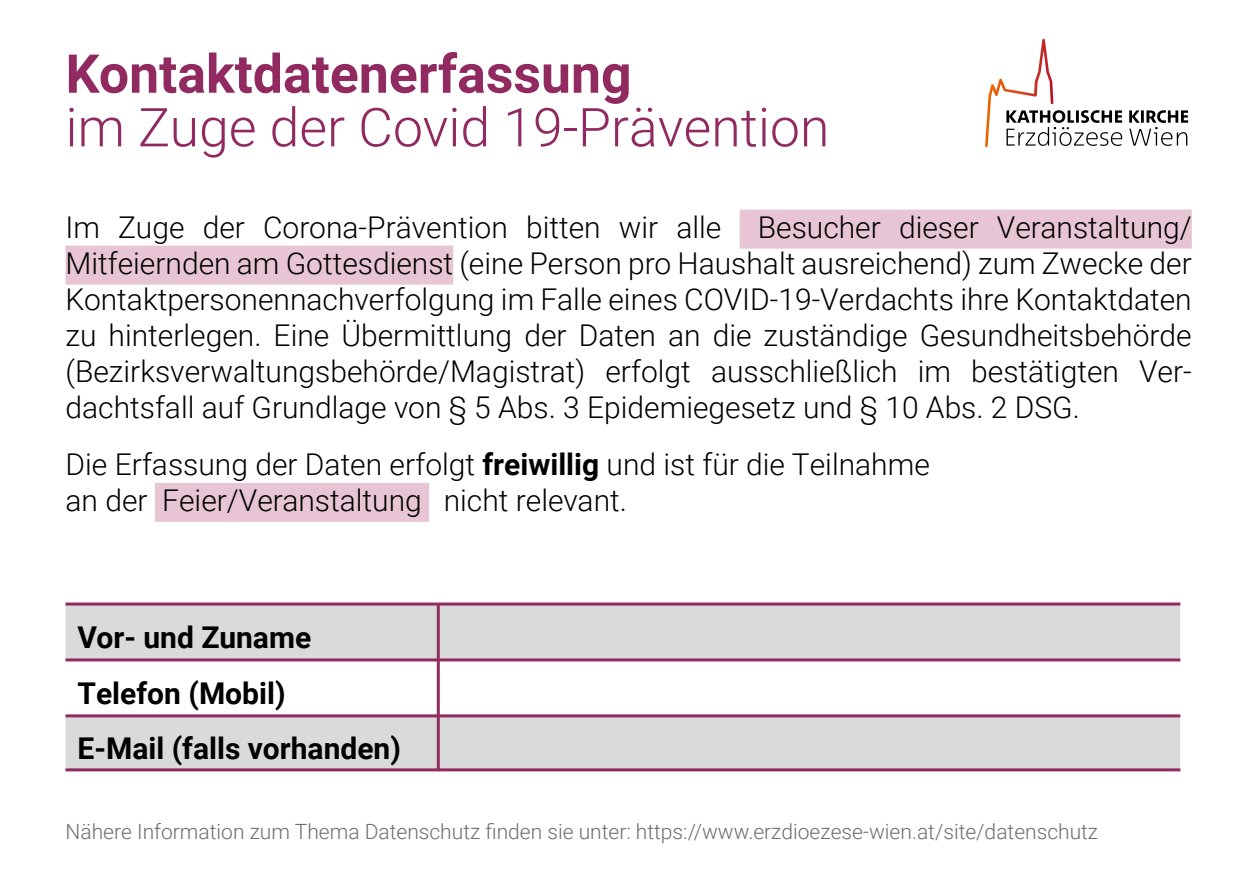
<style>
.page{position:relative;width:1259px;height:893px;background:#fff}
.page>*{position:absolute;margin:0;border:0;box-sizing:border-box;transform-origin:0 0}
.t1{font:300 53.7px "Roboto";color:#912a60}
.t2{font:700 53.7px "Roboto";color:#912a60}
.t3{font:300 30px/36px "Roboto";color:#000;text-align:justify}
.t4{font:700 30px/55.5px "Roboto";color:#000}
.t5{font:300 21px "Roboto";color:#6e6e6e}
.s1{font-weight:700}
</style>
<div class="page">
<svg style="left:985px;top:39px;width:203px;height:108px"></svg>
<div style="left:739px;top:210px;width:452px;height:39px;background:#e7c5d5"></div>
<div style="left:65px;top:246px;width:388px;height:39px;background:#e7c5d5"></div>
<div style="left:155px;top:483px;width:274px;height:39px;background:#e7c5d5"></div>
<svg style="left:65px;top:605px;width:1115px;height:163px;fill:#d9dada"></svg>
<hr style="left:437px;top:605px;width:3px;height:55px;background:#912a60">
<hr style="left:437px;top:660px;width:3px;height:56px;background:#912a60">
<hr style="left:437px;top:716px;width:3px;height:55px;background:#912a60">
<hr style="left:65px;top:658px;width:1115px;height:3px;background:#912a60">
<hr style="left:65px;top:602px;width:1115px;height:3px;background:#912a60">
<hr style="left:65px;top:768px;width:1115px;height:3px;background:#912a60">
<hr style="left:65px;top:714px;width:1115px;height:3px;background:#912a60">
<h1 class="t2" style="left:65px;top:36px;width:567px">Kontaktdatenerfassung</h1>
<h1 class="t1" style="left:65px;top:90px;width:765px">im Zuge der Covid 19-Prävention</h1>
<p class="t3" style="left:65px;top:208px;width:1127px">Im Zuge der Corona-Prävention bitten wir alle Besucher dieser Veranstaltung/ Mitfeiernden am Gottesdienst (eine Person pro Haushalt ausreichend) zum Zwecke der Kontaktpersonennachverfolgung im Falle eines COVID-19-Verdachts ihre Kontaktdaten zu hinterlegen. Eine Übermittlung der Daten an die zuständige Gesundheitsbehörde (Bezirksverwaltungsbehörde/Magistrat) erfolgt ausschließlich im bestätigten Ver&shy;dachtsfall auf Grundlage von § 5 Abs. 3 Epidemiegesetz und § 10 Abs. 2 DSG.</p>
<p class="t3" style="left:65px;top:446px;width:866px">Die Erfassung der Daten erfolgt <span class="s1">freiwillig</span> und ist für die Teilnahme an der Feier/Veranstaltung nicht relevant.</p>
<p class="t4" style="left:77px;top:609px;width:325px">Vor- und Zuname<br>Telefon (Mobil)<br>E-Mail (falls vorhanden)</p>
<p class="t5" style="left:65px;top:817px;width:1034px">Nähere Information zum Thema Datenschutz finden sie unter: https://www.erzdioezese-wien.at/site/datenschutz</p>
</div>
